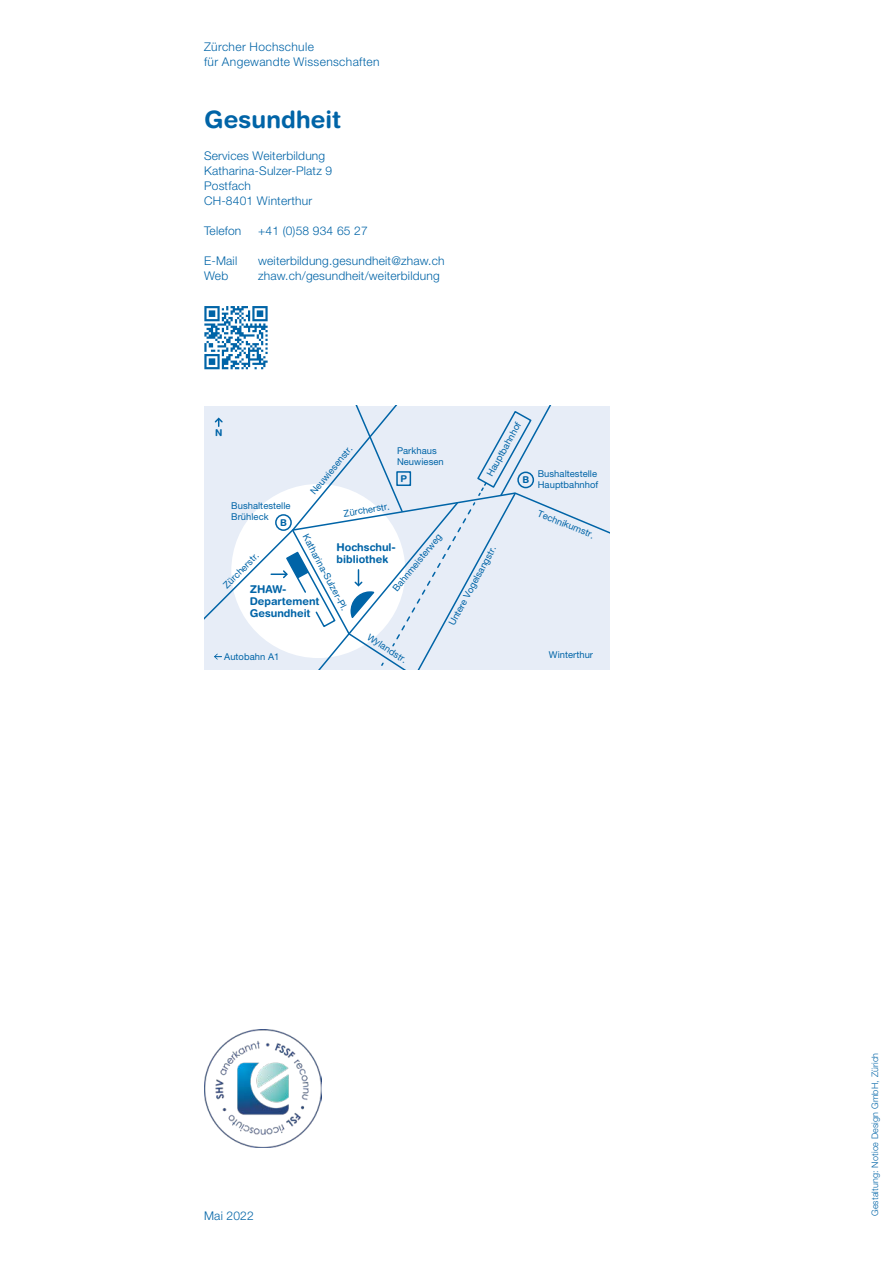
<style>
.page{position:relative;width:893px;height:1263px;background:#fff}
.page>*{position:absolute;margin:0;border:0;box-sizing:border-box;transform-origin:0 0}
.t1{font:700 24px "Helvetica Rounded LT Std";letter-spacing:.005em;color:#0064a7}
.t2{font:300 12px/15px "Helvetica Neue LT Std";letter-spacing:.015em;color:#0064a7}
.t3{font:700 10.8px/12.1px "Helvetica Rounded LT Std";color:#0064a7}
.t4{font:9.45px/10.5px "Helvetica Neue LT Std";letter-spacing:.005em;color:#0064a7}
.t5{font:700 9.45px "Helvetica Rounded LT Std";color:#0064a7}
.t6{font:300 9px "Helvetica Neue LT Std";letter-spacing:.015em;color:#0064a7}
</style>
<div class="page">
<img style="left:204px;top:1030px;width:118px;height:117px">
<svg style="left:204px;top:306px;width:64px;height:63px"></svg>
<div style="left:204px;top:406px;width:405px;height:264px;background:#e7edf7"></div>
<svg style="left:204px;top:498px;width:405px;height:134px"></svg>
<svg style="left:214px;top:653px;width:8px;height:7px"></svg>
<svg style="left:214px;top:417px;width:9px;height:9px"></svg>
<svg style="left:271px;top:406px;width:289px;height:264px"></svg>
<p class="t2" style="left:204px;top:39px;width:177px">Zürcher Hochschule<br>für Angewandte Wissenschaften</p>
<h1 class="t1" style="left:204px;top:105px;width:138px">Gesundheit</h1>
<p class="t2" style="left:204px;top:147px;width:130px">Services Weiterbildung<br>Katharina-Sulzer-Platz 9<br>Postfach<br>CH-8401 Winterthur</p>
<p class="t2" style="left:204px;top:222px;width:39px">Telefon</p>
<p class="t2" style="left:258px;top:222px;width:111px">+41 (0)58 934 65 27</p>
<p class="t2" style="left:204px;top:252px;width:35px">E-Mail</p>
<p class="t2" style="left:258px;top:252px;width:188px">weiterbildung.gesundheit@zhaw.ch</p>
<p class="t2" style="left:204px;top:267px;width:26px">Web</p>
<p class="t2" style="left:258px;top:267px;width:183px">zhaw.ch/gesundheit/weiterbildung</p>
<p class="t4" style="left:484px;top:473px;width:62px;rotate:-61deg">Hauptbahnhof</p>
<p class="t5" style="left:215px;top:427px;width:9px">N</p>
<p class="t4" style="left:397px;top:445px;width:48px">Parkhaus<br>Neuwiesen</p>
<p class="t4" style="left:308px;top:490px;width:62px;rotate:-50deg">Neuwiesenstr.</p>
<p class="t4" style="left:310px;top:532px;width:87px;rotate:62deg">Katharina-Sulzer-Pl.</p>
<p class="t5" style="left:400px;top:473px;width:8px">P</p>
<p class="t5" style="left:522px;top:474px;width:8px">B</p>
<p class="t4" style="left:231px;top:500px;width:61px">Bushaltestelle<br>Brühleck</p>
<p class="t4" style="left:343px;top:508px;width:48px;rotate:-9deg">Zürcherstr.</p>
<p class="t5" style="left:280px;top:517px;width:8px">B</p>
<p class="t4" style="left:390px;top:586px;width:73px;rotate:-50deg">Bahnmeisterweg</p>
<p class="t3" style="left:337px;top:541px;width:61px">Hochschul&shy;bibliothek</p>
<p class="t4" style="left:447px;top:622px;width:91px;rotate:-62deg">Untere Vogelsangstr.</p>
<p class="t4" style="left:221px;top:583px;width:48px;rotate:-45deg">Zürcherstr.</p>
<p class="t3" style="left:250px;top:583px;width:71px">ZHAW-<br>Departement<br>Gesundheit</p>
<p class="t4" style="left:224px;top:651px;width:57px">Autobahn A1</p>
<p class="t4" style="left:372px;top:631px;width:47px;rotate:34deg">Wylandstr.</p>
<p class="t4" style="left:538px;top:469px;width:62px">Bushaltestelle<br>Hauptbahnhof</p>
<p class="t4" style="left:540px;top:507px;width:62px;rotate:23deg">Technikumstr.</p>
<p class="t4" style="left:549px;top:649px;width:46px">Winterthur</p>
<p class="t2" style="left:204px;top:1208px;width:51px">Mai 2022</p>
<p class="t6" style="left:869px;top:1216px;width:165px;rotate:-90deg">Gestaltung: Notice Design GmbH, Zürich</p>
</div>
